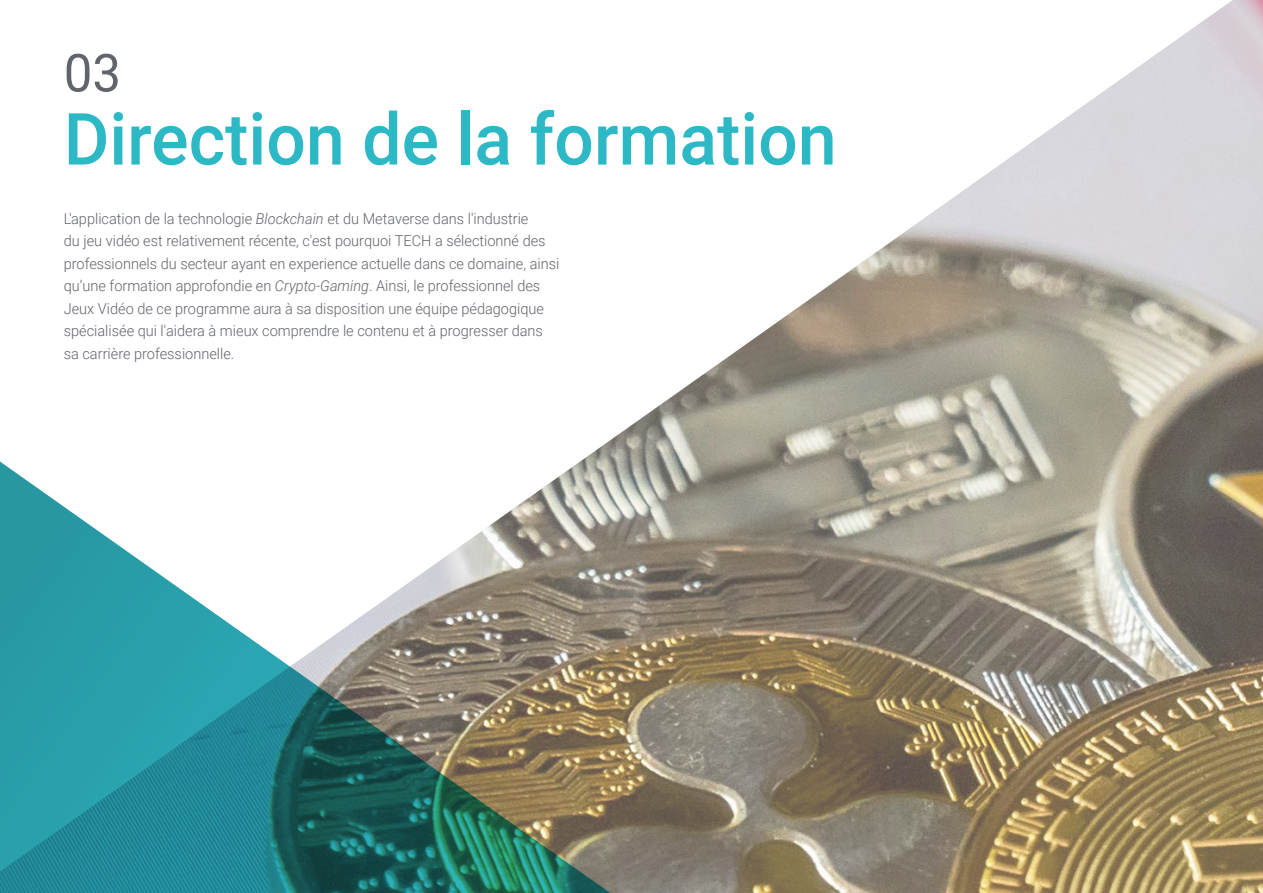
<style>
.page{position:relative;width:1263px;height:893px;background:#fff}
.page>*{position:absolute;margin:0;border:0;box-sizing:border-box;transform-origin:0 0}
.t1{font:500 72px "Roboto";color:#2db8c5}
.t2{font:52.5px "Roboto";color:#61646a}
.t3{font:300 15px/22.5px "Roboto";color:#61646a}
.s1{font-style:italic}
</style>
<div class="page">
<img style="left:602px;top:0;width:661px;height:893px">
<svg style="left:0;top:446px;width:640px;height:447px"></svg>
<h2 class="t2" style="left:64px;top:36px;width:59px">03</h2>
<h1 class="t1" style="left:64px;top:89px;width:774px">Direction de la formation</h1>
<p class="t3" style="left:64px;top:207px;width:497px">L'application de la technologie <span class="s1">Blockchain</span> et du Metaverse dans l'industrie<br>du jeu vidéo est relativement récente, c'est pourquoi TECH a sélectionné des professionnels du secteur ayant en experience actuelle dans ce domaine, ainsi qu’une formation approfondie en <span class="s1">Crypto-Gaming</span>. Ainsi, le professionnel des Jeux Vidéo de ce programme aura à sa disposition une équipe pédagogique spécialisée qui l'aidera à mieux comprendre le contenu et à progresser dans sa carrière professionnelle.</p>
</div>
